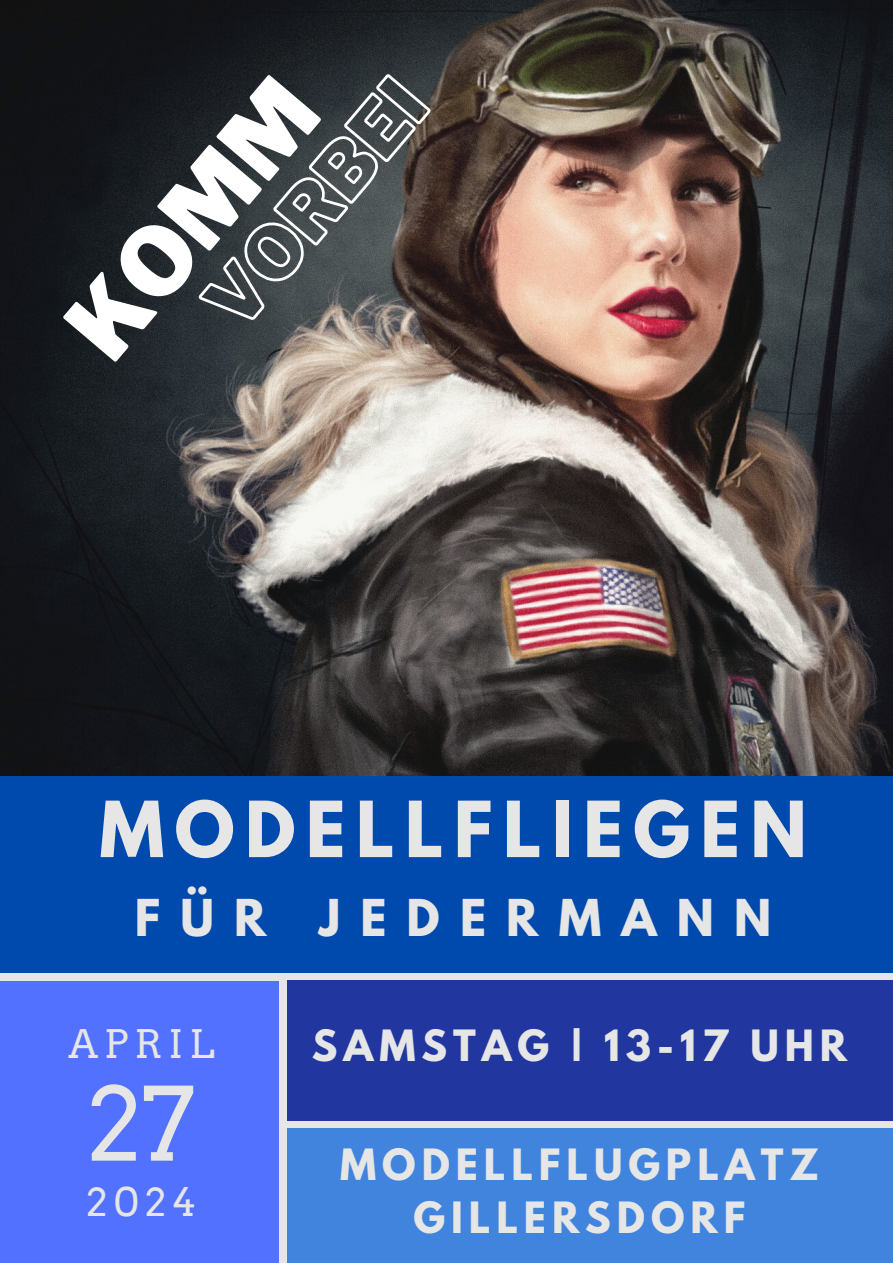
<style>
.page{position:relative;width:893px;height:1263px;background:#fff}
.page>*{position:absolute;margin:0;border:0;box-sizing:border-box;transform-origin:0 0}
.t1{font:101.4px "Arvo";color:#e6e6e6}
.t2{font:900 93.68px "Libre Franklin";color:#fff}
.t3{font:700 68.47px "League Spartan";letter-spacing:.15em;color:#e6e6e6}
.t4{font:700 45px "League Spartan";letter-spacing:.45em;color:#e6e6e6}
.t5{font:39.45px "Arvo";letter-spacing:.15em;color:#e6e6e6}
.t6{font:700 38.17px/53.4px "League Spartan";letter-spacing:.155em;color:#e6e6e6;text-align:center}
</style>
<div class="page">
<img style="left:0;top:0;width:893px;height:776px">
<div style="left:0;top:981px;width:278px;height:282px;background:#5271ff"></div>
<div style="left:0;top:776px;width:893px;height:196px;background:#004aad"></div>
<div style="left:287px;top:980px;width:606px;height:140px;background:#21379f"></div>
<div style="left:287px;top:1128px;width:606px;height:135px;background:#4184dd"></div>
<svg style="left:195px;top:71px;width:239px;height:266px;background:#4b4e4f"></svg>
<p class="t2" style="left:44px;top:308px;width:330px;rotate:-50deg">KOMM</p>
<h2 class="t3" style="left:99px;top:795px;width:709px">MODELLFLIEGEN</h2>
<p class="t4" style="left:135px;top:895px;width:638px">FÜR JEDERMANN</p>
<p class="t5" style="left:69px;top:1020px;width:147px">APRIL</p>
<h1 class="t1" style="left:87px;top:1063px;width:109px">27</h1>
<h2 class="t5" style="left:87px;top:1178px;width:111px">2024</h2>
<h3 class="t6" style="left:312px;top:1023px;width:537px">SAMSTAG | 13-17 UHR</h3>
<p class="t6" style="left:340px;top:1142px;width:480px">MODELLFLUGPLATZ<br>GILLERSDORF</p>
</div>
